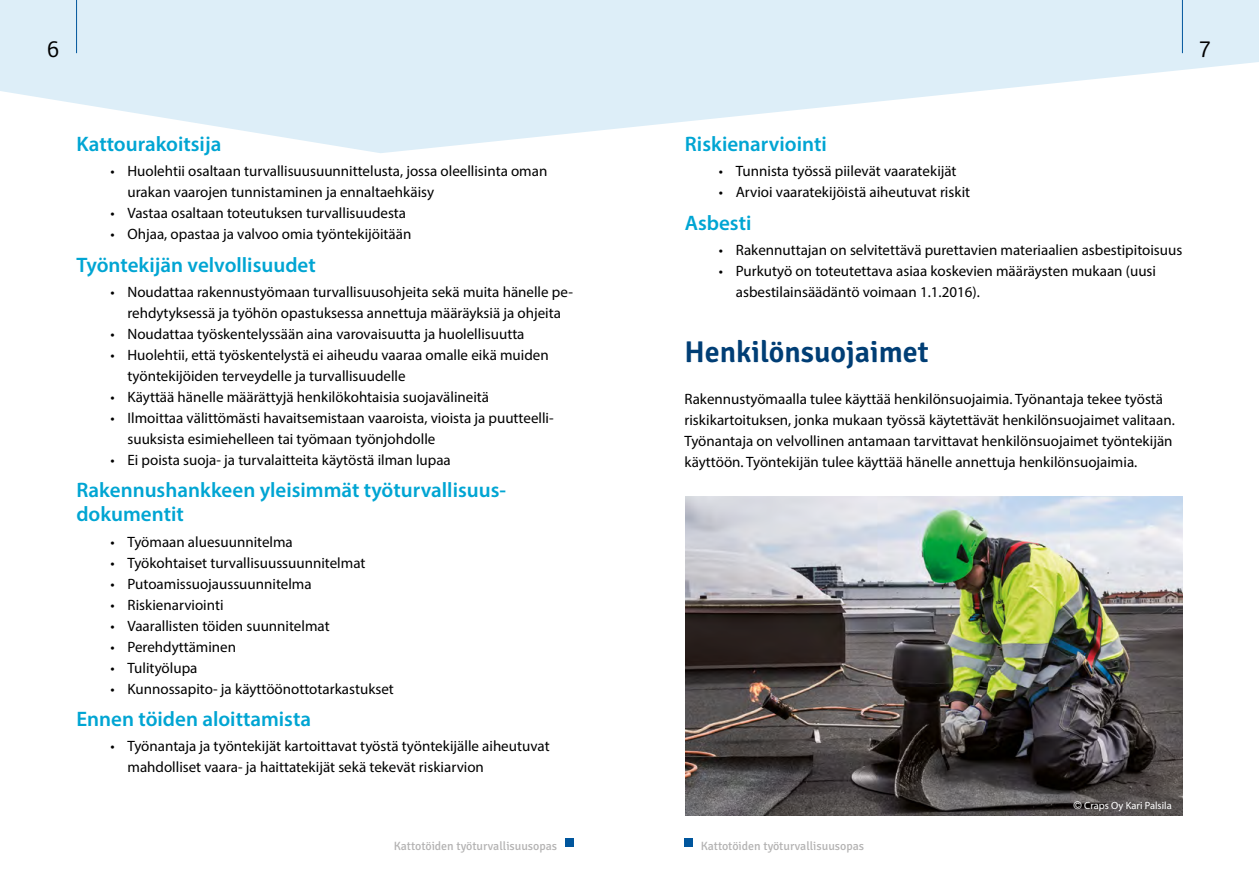
<style>
.page{position:relative;width:1259px;height:893px;background:#fff}
.page>*{position:absolute;margin:0;border:0;box-sizing:border-box;transform-origin:0 0}
.t1{font:600 30px "Signika";color:#003e75}
.t2{font:300 24px "Signika";color:#000}
.t3{font:600 21px/24px "Myriad Pro";color:#00a5d3}
.t4{font:15px/21px "Myriad Pro";color:#000}
.t5{font:12px "Signika";color:#b3b2b2}
.t6{font:10.5px "Myriad Pro";color:#fff}
.s1{font-family:"Helvetica Neue"}
</style>
<div class="page">
<svg style="left:0;top:0;width:1259px;height:153px;fill:#ddeef8"></svg>
<hr style="left:76px;top:0;width:1px;height:53px;background:#00569d">
<hr style="left:1182px;top:0;width:1px;height:53px;background:#00569d">
<div style="left:565px;top:838px;width:9px;height:9px;background:#00569d"></div>
<div style="left:684px;top:838px;width:9px;height:9px;background:#00569d"></div>
<img style="left:685px;top:496px;width:497px;height:319px">
<h2 class="t2" style="left:47px;top:36px;width:14px">6</h2>
<h2 class="t2" style="left:1198px;top:36px;width:14px">7</h2>
<h3 class="t3" style="left:76px;top:131px;width:146px">Kattourakoitsija</h3>
<p class="t4" style="left:127px;top:160px;width:421px;text-indent:-17px">• Huolehtii osaltaan turvallisuusuunnittelusta, jossa oleellisinta oman urakan vaarojen tunnistaminen ja ennaltaehkäisy</p>
<p class="t4" style="left:110px;top:202px;width:297px">• Vastaa osaltaan toteutuksen turvallisuudesta</p>
<p class="t4" style="left:110px;top:223px;width:302px">• Ohjaa, opastaa ja valvoo omia työntekijöitään</p>
<h3 class="t3" style="left:76px;top:252px;width:241px">Työntekijän velvollisuudet</h3>
<p class="t4" style="left:110px;top:281px;width:464px;text-align:center">• Noudattaa rakennustyömaan turvallisuusohjeita sekä muita hänelle pe&shy;rehdytyksessä ja työhön opastuksessa annettuja määräyksiä ja ohjeita</p>
<p class="t4" style="left:110px;top:323px;width:415px">• Noudattaa työskentelyssään aina varovaisuutta ja huolellisuutta</p>
<p class="t4" style="left:127px;top:344px;width:423px;text-indent:-17px">• Huolehtii, että työskentelystä ei aiheudu vaaraa omalle eikä muiden työntekijöiden terveydelle ja turvallisuudelle</p>
<p class="t4" style="left:110px;top:386px;width:380px">• Käyttää hänelle määrättyjä henkilökohtaisia suojavälineitä</p>
<p class="t4" style="left:127px;top:407px;width:428px;text-indent:-17px">• Ilmoittaa välittömästi havaitsemistaan vaaroista, vioista ja puutteelli&shy;suuksista esimiehelleen tai työmaan työnjohdolle</p>
<p class="t4" style="left:110px;top:449px;width:342px">• Ei poista suoja- ja turvalaitteita käytöstä ilman lupaa</p>
<h3 class="t3" style="left:76px;top:478px;width:431px">Rakennushankkeen yleisimmät työturvallisuus&shy;dokumentit</h3>
<p class="t4" style="left:110px;top:531px;width:184px">• Työmaan aluesuunnitelma</p>
<p class="t4" style="left:110px;top:552px;width:256px">• Työkohtaiset turvallisuussuunnitelmat</p>
<p class="t4" style="left:110px;top:573px;width:203px">• Putoamissuojaussuunnitelma</p>
<p class="t4" style="left:110px;top:594px;width:115px">• Riskienarviointi</p>
<p class="t4" style="left:110px;top:615px;width:221px">• Vaarallisten töiden suunnitelmat</p>
<p class="t4" style="left:110px;top:636px;width:127px">• Perehdyttäminen</p>
<p class="t4" style="left:110px;top:657px;width:88px">• Tulityölupa</p>
<p class="t4" style="left:110px;top:678px;width:285px">• Kunnossapito- ja käyttöönottotarkastukset</p>
<h3 class="t3" style="left:76px;top:706px;width:236px">Ennen töiden aloittamista</h3>
<p class="t4" style="left:127px;top:736px;width:424px;text-indent:-17px">• Työnantaja ja työntekijät kartoittavat työstä työntekijälle aiheutuvat mahdolliset vaara- ja haittatekijät sekä tekevät riskiarvion</p>
<h3 class="t3" style="left:685px;top:131px;width:143px">Riskienarviointi</h3>
<p class="t4" style="left:719px;top:160px;width:239px">• Tunnista työssä piilevät vaaratekijät</p>
<p class="t4" style="left:719px;top:181px;width:253px">• Arvioi vaaratekijöistä aiheutuvat riskit</p>
<h3 class="t3" style="left:685px;top:210px;width:68px">Asbesti</h3>
<p class="t4" style="left:719px;top:239px;width:465px">• Rakennuttajan on selvitettävä purettavien materiaalien asbestipitoisuus</p>
<p class="t4" style="left:736px;top:260px;width:422px;text-indent:-17px">• Purkutyö on toteutettava asiaa koskevien määräysten mukaan (uusi asbestilainsäädäntö voimaan 1.1.2016).</p>
<h1 class="t1" style="left:684px;top:334px;width:246px">Henkilönsuojaimet</h1>
<p class="t4" style="left:684px;top:388px;width:492px">Rakennustyömaalla tulee käyttää henkilönsuojaimia. Työnantaja tekee työstä riskikartoituksen, jonka mukaan työssä käytettävät henkilönsuojaimet valitaan.<br>Työnantaja on velvollinen antamaan tarvittavat henkilönsuojaimet työntekijän käyttöön. Työntekijän tulee käyttää hänelle annettuja henkilönsuojaimia.</p>
<p class="t6" style="left:1073px;top:799px;width:100px"><span class="s1">©</span> Craps Oy Kari Palsila</p>
<p class="t5" style="left:394px;top:839px;width:165px">Kattotöiden työturvallisuusopas</p>
<p class="t5" style="left:701px;top:839px;width:165px">Kattotöiden työturvallisuusopas</p>
</div>
